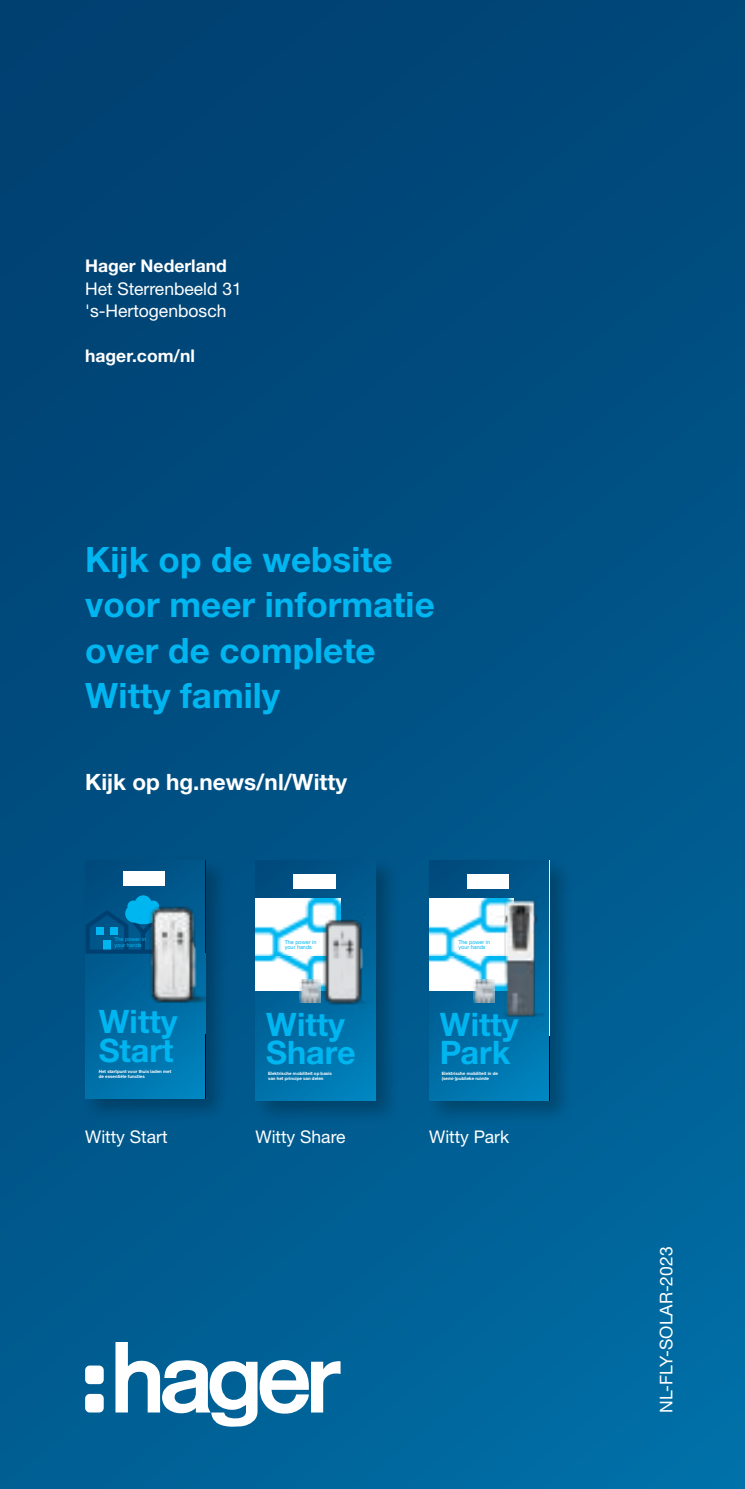
<style>
.page{position:relative;width:745px;height:1489px;background:#fff}
.page>*{position:absolute;margin:0;border:0;box-sizing:border-box;transform-origin:0 0}
.t1{font:700 35px/45px "Helvetica Neue LTW1 G";color:#00b6f1}
.t2{font:700 32.25px/28.2px "Helvetica Neue LTW1 G";color:#00b6f1}
.t3{font:700 22.5px "Helvetica Neue LTW1 G";color:#fff}
.t4{font:17.5px/22.5px "Helvetica Neue LTW1 G";color:#fff}
.t5{font:700 17.5px "Helvetica Neue LTW1 G";color:#fff}
.t6{font:5.5px/5.2px "Helvetica Neue LTW1 G";color:#00b6f1}
.t7{font:700 4.5px/4.8px "Helvetica Neue LTW1 G";color:#fff}
</style>
<div class="page">
<div style="left:0;top:0;width:744px;height:1488px;background:linear-gradient(to bottom,#004172,#00679d)"></div>
<div style="left:82px;top:856px;width:147px;height:265px;background:#000;opacity:.25"></div>
<svg style="left:85px;top:860px;width:120px;height:238px;background:#00689e"></svg>
<svg style="left:85px;top:895px;width:76px;height:58px;background:#006196"></svg>
<img style="left:136px;top:906px;width:69px;height:105px">
<hr style="left:205px;top:1034px;width:1px;height:64px;background:#000">
<hr style="left:205px;top:860px;width:1px;height:92px;background:#000">
<img style="left:123px;top:871px;width:42px;height:14px">
<div style="left:252px;top:856px;width:147px;height:268px;background:#000;opacity:.25"></div>
<svg style="left:255px;top:860px;width:120px;height:240px;background:#0169a0"></svg>
<img style="left:255px;top:898px;width:85px;height:92px">
<img style="left:306px;top:908px;width:69px;height:105px">
<hr style="left:375px;top:860px;width:1px;height:240px;background:#ebebec">
<img style="left:299px;top:979px;width:21px;height:23px">
<img style="left:293px;top:874px;width:42px;height:14px">
<hr style="left:375px;top:1036px;width:1px;height:64px;background:#000">
<div style="left:425px;top:856px;width:148px;height:268px;background:#000;opacity:.25"></div>
<svg style="left:429px;top:860px;width:120px;height:240px;background:#016aa0"></svg>
<img style="left:429px;top:898px;width:59px;height:92px">
<img style="left:473px;top:979px;width:15px;height:23px">
<img style="left:488px;top:893px;width:60px;height:137px">
<img style="left:467px;top:874px;width:41px;height:14px">
<svg style="left:744px;top:317px;width:1px;height:282px"></svg>
<svg style="left:85px;top:1342px;width:255px;height:85px"></svg>
<h3 class="t5" style="left:85px;top:255px;width:143px">Hager Nederland</h3>
<h3 class="t4" style="left:85px;top:277px;width:158px">Het Sterrenbeeld 31 's-Hertogenbosch</h3>
<h3 class="t5" style="left:85px;top:345px;width:111px">hager.com/nl</h3>
<h1 class="t1" style="left:85px;top:537px;width:351px">Kijk op de website voor meer informatie over de complete<br>Witty family</h1>
<h3 class="t3" style="left:85px;top:768px;width:263px">Kijk op hg.news/nl/Witty</h3>
<p class="t6" style="left:114px;top:936px;width:33px">The power in your hands</p>
<p class="t6" style="left:284px;top:939px;width:33px">The power in your hands</p>
<p class="t6" style="left:458px;top:939px;width:33px">The power in your hands</p>
<h2 class="t2" style="left:99px;top:1007px;width:80px">Witty<br>Start</h2>
<h2 class="t2" style="left:266px;top:1009px;width:91px">Witty<br>Share</h2>
<h2 class="t2" style="left:439px;top:1009px;width:80px">Witty<br>Park</h2>
<p class="t7" style="left:99px;top:1068px;width:74px">Het startpunt voor thuis laden met de essentiële functies</p>
<p class="t7" style="left:268px;top:1071px;width:65px">Elektrische mobiliteit op basis van het principe van delen</p>
<p class="t7" style="left:441px;top:1071px;width:58px">Elektrische mobiliteit in de (semi-)publieke ruimte</p>
<h3 class="t4" style="left:85px;top:1125px;width:84px">Witty Start</h3>
<h3 class="t4" style="left:255px;top:1125px;width:92px">Witty Share</h3>
<h3 class="t4" style="left:429px;top:1125px;width:81px">Witty Park</h3>
<h3 class="t4" style="left:654px;top:1412px;width:168px;rotate:-90deg">NL-FLY-SOLAR-2023</h3>
</div>
